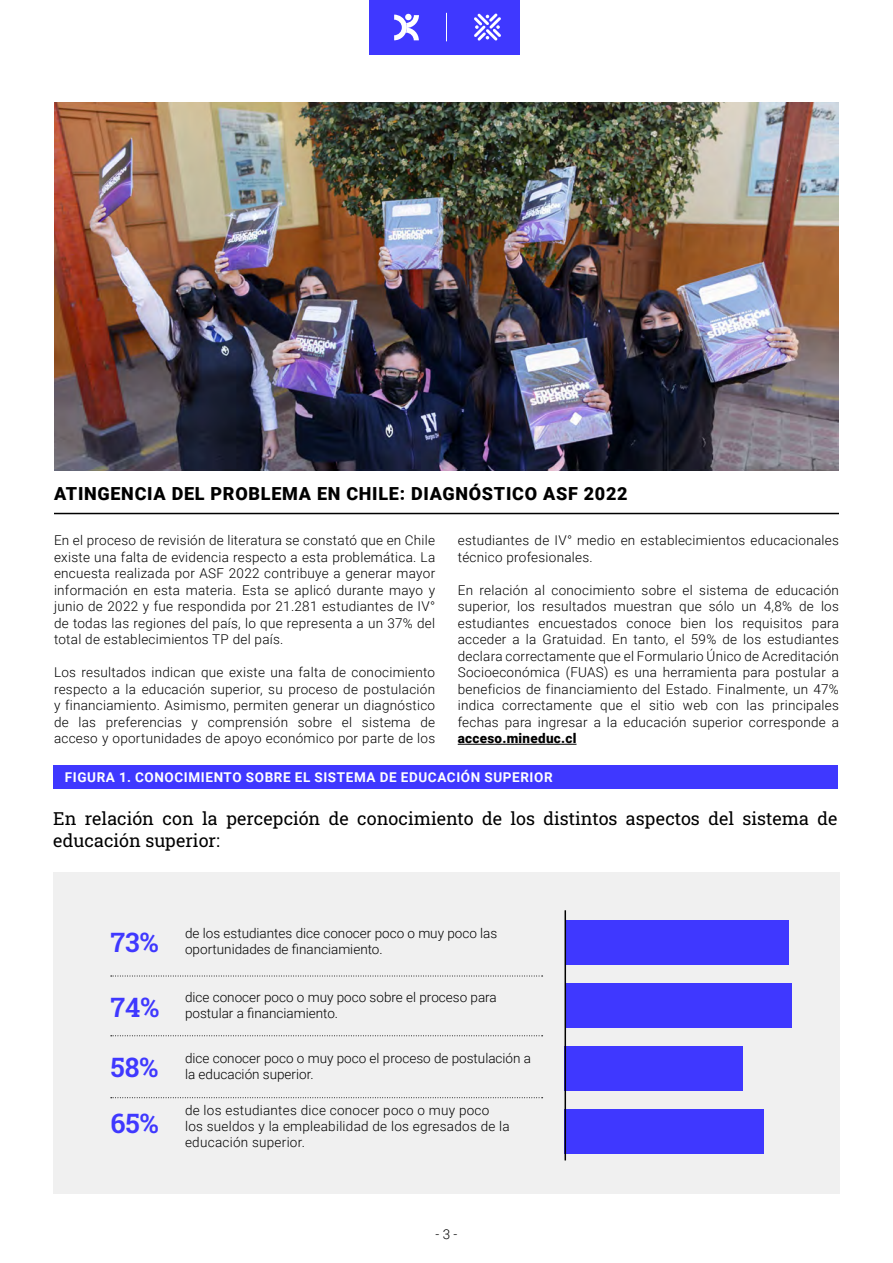
<style>
.page{position:relative;width:893px;height:1263px;background:#fff}
.page>*{position:absolute;margin:0;border:0;box-sizing:border-box;transform-origin:0 0}
.t1{font:600 27px/55.9px "Roboto Slab";color:#3f38ff}
.t2{font:18px/21.6px "Roboto Slab";color:#000}
.t3{font:900 18px "Roboto";letter-spacing:.04em;color:#000}
.t4{font:300 13.5px/16.5px "Roboto";letter-spacing:.02em;color:#000;text-align:justify}
.t5{font:300 13.5px/16.2px "Roboto";color:#000}
.t6{font:700 13.5px "Roboto";letter-spacing:.045em;color:#fff}
.t7{font:900 13.5px "Roboto";letter-spacing:.02em;color:#000}
</style>
<div class="page">
<div style="left:370px;top:0;width:150px;height:54px;background:#3f38ff"></div>
<svg style="left:446px;top:13px;width:1px;height:28px"></svg>
<svg style="left:474px;top:13px;width:27px;height:28px"></svg>
<div style="left:405px;top:14px;width:7px;height:6px;background:#fff;border-radius:50%"></div>
<svg style="left:394px;top:15px;width:25px;height:25px"></svg>
<div style="left:54px;top:872px;width:786px;height:322px;background:#f0f0f0"></div>
<hr style="left:54px;top:513px;width:785px;height:1px;background:#000">
<img style="left:54px;top:102px;width:784px;height:368px">
<hr style="left:458px;top:744px;width:118px;height:1px;background:#000">
<div style="left:53px;top:765px;width:785px;height:24px;background:#3f38ff"></div>
<div style="left:564px;top:1109px;width:200px;height:45px;background:#3f38ff"></div>
<div style="left:564px;top:1046px;width:179px;height:45px;background:#3f38ff"></div>
<div style="left:564px;top:983px;width:227px;height:45px;background:#3f38ff"></div>
<div style="left:564px;top:920px;width:224px;height:45px;background:#3f38ff"></div>
<hr style="left:564px;top:910px;width:2px;height:250px;background:#000">
<svg style="left:111px;top:976px;width:432px;height:1px"></svg>
<svg style="left:111px;top:1035px;width:432px;height:1px"></svg>
<svg style="left:111px;top:1097px;width:432px;height:1px"></svg>
<h2 class="t3" style="left:54px;top:481px;width:575px">ATINGENCIA DEL PROBLEMA EN CHILE: DIAGNÓSTICO ASF 2022</h2>
<p class="t4" style="left:54px;top:532px;width:383px">En el proceso de revisión de literatura se constató que en Chile existe una falta de evidencia respecto a esta problemática. La encuesta realizada por ASF 2022 contribuye a generar mayor información en esta materia. Esta se aplicó durante mayo y junio de 2022 y fue respondida por 21.281 estudiantes de IV° de todas las regiones del país, lo que representa a un 37% del total de establecimientos TP del país.</p>
<p class="t4" style="left:54px;top:664px;width:383px">Los resultados indican que existe una falta de conocimiento respecto a la educación superior, su proceso de postulación y financiamiento. Asimismo, permiten generar un diagnóstico de las preferencias y comprensión sobre el sistema de acceso y oportunidades de apoyo económico por parte de los</p>
<p class="t4" style="left:458px;top:532px;width:383px">estudiantes de IV° medio en establecimientos educacionales técnico profesionales.</p>
<p class="t4" style="left:458px;top:581px;width:383px">En relación al conocimiento sobre el sistema de educación superior, los resultados muestran que sólo un 4,8% de los estudiantes encuestados conoce bien los requisitos para acceder a la Gratuidad. En tanto, el 59% de los estudiantes declara correctamente que el Formulario Único de Acreditación Socioeconómica (FUAS) es una herramienta para postular a beneficios de financiamiento del Estado. Finalmente, un 47% indica correctamente que el sitio web con las principales fechas para ingresar a la educación superior corresponde a</p>
<p class="t7" style="left:458px;top:729px;width:120px">acceso.mineduc.cl</p>
<p class="t6" style="left:65px;top:767px;width:489px">FIGURA 1. CONOCIMIENTO SOBRE EL SISTEMA DE EDUCACIÓN SUPERIOR</p>
<h2 class="t2" style="left:53px;top:807px;width:786px">En relación con la percepción de conocimiento de los distintos aspectos del sistema de educación superior:</h2>
<h1 class="t1" style="left:110px;top:913px;width:50px">73%</h1>
<h1 class="t1" style="left:110px;top:978px;width:50px">74%</h1>
<h1 class="t1" style="left:110px;top:1039px;width:50px">58%<br>65%</h1>
<p class="t5" style="left:185px;top:924px;width:314px">de los estudiantes dice conocer poco o muy poco las oportunidades de financiamiento.</p>
<p class="t5" style="left:185px;top:989px;width:313px">dice conocer poco o muy poco sobre el proceso para postular a financiamiento.</p>
<p class="t5" style="left:185px;top:1049px;width:348px">dice conocer poco o muy poco el proceso de postulación a la educación superior.</p>
<p class="t4" style="left:185px;top:1101px;width:326px;text-align:left">de los estudiantes dice conocer poco o muy poco los sueldos y la empleabilidad de los egresados de la educación superior.</p>
<p class="t4" style="left:436px;top:1225px;width:23px">- 3 -</p>
</div>
